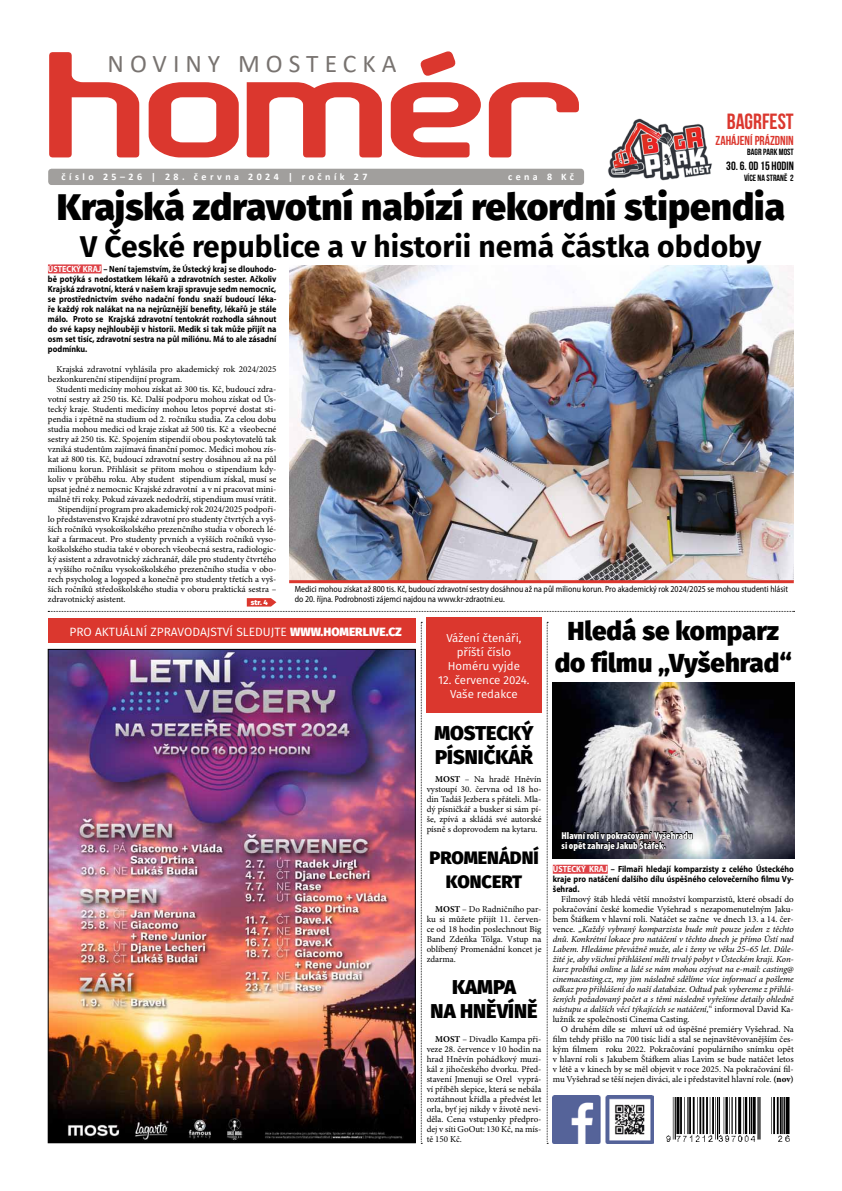
<style>
.page{position:relative;width:842px;height:1191px;background:#fff}
.page>*{position:absolute;margin:0;border:0;box-sizing:border-box;transform-origin:0 0}
.t1{font:800 37px "Fira Sans";color:#000}
.t2{font:700 30px "Fira Sans";color:#000}
.t3{font:800 26px/32px "Fira Sans";color:#000;text-align:center}
.t4{font:25.5px "Calibri";letter-spacing:.235em;color:#787370}
.t5{font:700 22px "Bebas Neue";color:#db372e}
.t6{font:800 20px/24px "Fira Sans";color:#000}
.t7{font:800 18px/24px "Fira Sans";color:#000;text-align:center}
.t8{font:700 13px "Bebas Neue";color:#db372e}
.t9{font:12px "Fira Sans";color:#fff}
.t10{font:700 12px "Bebas Neue";color:#000}
.t11{font:11.5px/14px "Fira Sans";color:#fff;text-align:center}
.t12{font:900 condensed 10px/10px "Myriad Pro";color:#fff}
.t13{font:700 10px "Calibri";letter-spacing:.345em;color:#fff}
.t14{font:9px/10px "Minion Pro";color:#000;text-align:justify}
.t15{font:italic 9px/10px "Minion Pro";letter-spacing:-.005em;color:#000;text-align:justify}
.t16{font:700 9px/10px "Myriad Pro";color:#000;text-align:justify;scale:.9 1}
.t17{font:semi-condensed 9px/10px "Myriad Pro";color:#000;scale:.95 1}
.t18{font:700 9px "Bebas Neue";color:#000}
.t19{font:800 7.5px "Fira Sans";color:#fff}
.s1{color:#fff}
.s2{font-weight:800}
.s3{font-weight:700}
.s4{font-style:normal}
</style>
<div class="page">
<div style="left:48px;top:169px;width:536px;height:16px;background:#a19f9d;border-radius:3px"></div>
<svg style="left:49px;top:51px;width:530px;height:106px"></svg>
<img style="left:666px;top:1097px;width:124px;height:45px">
<div style="left:48px;top:618px;width:367px;height:25px;background:#db372e"></div>
<div style="left:426px;top:617px;width:115px;height:95px;background:#db372e"></div>
<svg style="left:547px;top:622px;width:1px;height:522px"></svg>
<svg style="left:421px;top:622px;width:1px;height:522px"></svg>
<img style="left:553px;top:1095px;width:100px;height:48px">
<svg style="left:48px;top:598px;width:746px;height:14px"></svg>
<img style="left:50px;top:651px;width:364px;height:490px">
<div style="left:48px;top:264px;width:54px;height:9px;background:#de4247"></div>
<img style="left:289px;top:265px;width:505px;height:315px">
<div style="left:553px;top:864px;width:55px;height:9px;background:#de4247"></div>
<img style="left:553px;top:682px;width:241px;height:176px">
<img style="left:608px;top:118px;width:104px;height:63px">
<div style="left:289px;top:581px;width:505px;height:24px;background:#fff"></div>
<hr style="left:289px;top:580px;width:505px;height:3px;background:#db372e">
<svg style="left:560px;top:824px;width:133px;height:35px;background:#43424a"></svg>
<h3 class="t4" style="left:108px;top:45px;width:290px">NOVINY MOSTECKA</h3>
<p class="t13" style="left:62px;top:170px;width:307px">číslo 25–26 | 28. června 2024 | ročník 27</p>
<p class="t13" style="left:508px;top:170px;width:68px">cena 8 Kč</p>
<h3 class="t5" style="left:727px;top:109px;width:69px">BAGRFEST</h3>
<h3 class="t8" style="left:716px;top:133px;width:80px">ZAHÁJENÍ PRÁZDNIN</h3>
<p class="t18" style="left:747px;top:147px;width:48px">BAGR PARK MOST</p>
<h3 class="t10" style="left:726px;top:159px;width:69px">30. 6. OD 15 HODIN</h3>
<p class="t18" style="left:744px;top:173px;width:51px">VÍCE NA STRANĚ 2</p>
<h1 class="t1" style="left:57px;top:173px;width:730px">Krajská zdravotní nabízí rekordní stipendia</h1>
<h2 class="t2" style="left:80px;top:221px;width:683px">V České republice a v historii nemá částka obdoby</h2>
<p class="t16" style="left:48px;top:264px;width:255px"><span class="s1">ÚSTECKÝ KRAJ</span> – Není tajemstvím, že Ústecký kraj se dlouhodo&shy;bě potýká s nedostatkem lékařů a zdravotních sester. Ačkoliv Krajská zdravotní, která v našem kraji spravuje sedm nemocnic, se prostřednictvím svého nadační fondu snaží budoucí léka&shy;ře každý rok nalákat na na nejrůznější benefity, lékařů je stále málo. Proto se Krajská zdravotní tentokrát rozhodla sáhnout do své kapsy nejhlouběji v historii. Medik si tak může přijít na osm set tisíc, zdravotní sestra na půl miliónu. Má to ale zásadní podmínku.</p>
<p class="t14" style="left:48px;top:364px;width:230px;text-indent:9px">Krajská zdravotní vyhlásila pro akademický rok 2024/2025 bezkonkurenční stipendijní program.</p>
<p class="t14" style="left:56px;top:384px;width:221px">Studenti medicíny mohou získat až 300 tis. Kč, budoucí zdra-</p>
<p class="t14" style="left:48px;top:394px;width:230px">votní sestry až 250 tis. Kč. Další podporu mohou získat od Ús-</p>
<p class="t14" style="left:48px;top:404px;width:230px">tecký kraje. Studenti medicíny mohou letos poprvé dostat sti-</p>
<p class="t14" style="left:48px;top:414px;width:230px">pendia i zpětně na studium od 2. ročníku studia. Za celou dobu</p>
<p class="t14" style="left:48px;top:424px;width:230px">studia mohou medici od kraje získat až 500 tis. Kč a všeobecné</p>
<p class="t14" style="left:48px;top:434px;width:230px">sestry až 250 tis. Kč. Spojením stipendií obou poskytovatelů tak</p>
<p class="t14" style="left:48px;top:444px;width:230px">vzniká studentům zajímavá finanční pomoc. Medici mohou zís-</p>
<p class="t14" style="left:48px;top:454px;width:230px">kat až 800 tis. Kč, budoucí zdravotní sestry dosáhnou až na půl</p>
<p class="t14" style="left:48px;top:464px;width:230px">milionu korun. Přihlásit se přitom mohou o stipendium kdy-</p>
<p class="t14" style="left:48px;top:474px;width:230px">koliv v průběhu roku. Aby student stipendium získal, musí se</p>
<p class="t14" style="left:48px;top:484px;width:230px">upsat jedné z nemocnic Krajské zdravotní a v ní pracovat mini-</p>
<p class="t14" style="left:48px;top:494px;width:230px">málně tři roky. Pokud závazek nedodrží, stipendium musí vrátit.</p>
<p class="t14" style="left:58px;top:504px;width:220px">Stipendijní program pro akademický rok 2024/2025 podpoři-</p>
<p class="t14" style="left:48px;top:514px;width:230px">lo představenstvo Krajské zdravotní pro studenty čtvrtých a vyš-</p>
<p class="t14" style="left:48px;top:524px;width:230px">ších ročníků vysokoškolského prezenčního studia v oborech lé-</p>
<p class="t14" style="left:48px;top:534px;width:230px">kař a farmaceut. Pro studenty prvních a vyšších ročníků vyso-</p>
<p class="t14" style="left:48px;top:544px;width:230px">koškolského studia také v oborech všeobecná sestra, radiologic-</p>
<p class="t14" style="left:48px;top:554px;width:230px">ký asistent a zdravotnický záchranář, dále pro studenty čtvrtého</p>
<p class="t14" style="left:48px;top:564px;width:230px">a vyššího ročníku vysokoškolského prezenčního studia v obo-</p>
<p class="t14" style="left:48px;top:574px;width:230px">rech psycholog a logoped a konečně pro studenty třetích a vyš-</p>
<p class="t14" style="left:48px;top:584px;width:230px">ších ročníků středoškolského studia v oboru praktická sestra –</p>
<p class="t14" style="left:48px;top:594px;width:79px">zdravotnický asistent.</p>
<p class="t17" style="left:295px;top:584px;width:521px">Medici mohou získat až 800 tis. Kč, budoucí zdravotní sestry dosáhnou až na půl milionu korun. Pro akademický rok 2024/2025 se mohou studenti hlásit do 20. října. Podrobnosti zájemci najdou na www.kr-zdraotni.eu.</p>
<p class="t19" style="left:251px;top:595px;width:19px">str. 4</p>
<h3 class="t9" style="left:70px;top:623px;width:334px">PRO AKTUÁLNÍ ZPRAVODAJSTVÍ SLEDUJTE <span class="s2">WWW.HOMERLIVE.CZ</span></h3>
<p class="t11" style="left:446px;top:630px;width:77px">Vážení čtenáři, příští číslo<br>Homéru vyjde</p>
<p class="t11" style="left:438px;top:672px;width:93px">12. července 2024.<br>Vaše redakce</p>
<h3 class="t6" style="left:434px;top:719px;width:101px">MOSTECKÝ<br>PÍSNIČKÁŘ</h3>
<p class="t14" style="left:427px;top:774px;width:116px;text-indent:9px"><span class="s3">MOST</span> – Na hradě Hněvín vystoupí 30. června od 18 ho&shy;din Tadáš Jezbera s přáteli. Mla&shy;dý písničkář a busker si sám pí&shy;še, zpívá a skládá své autorské písně s doprovodem na kytaru.</p>
<h3 class="t7" style="left:429px;top:844px;width:111px">PROMENÁDNÍ<br>KONCERT</h3>
<p class="t14" style="left:427px;top:904px;width:116px;text-indent:9px"><span class="s3">MOST</span> – Do Radničního par&shy;ku si můžete přijít 11. červen&shy;ce od 18 hodin poslechnout Big Band Zdeňka Tölga. Vstup na oblíbený Promenádní koncet je zdarma.</p>
<h3 class="t6" style="left:431px;top:973px;width:108px;text-align:center">KAMPA<br>NA HNĚVÍNĚ</h3>
<p class="t14" style="left:427px;top:1034px;width:116px;text-indent:9px"><span class="s3">MOST</span> – Divadlo Kampa při&shy;veze 28. července v 10 hodin na hrad Hněvín pohádkový muzi&shy;kál z jihočeského dvorku. Před&shy;stavení Jmenuji se Orel vyprá&shy;ví příběh slepice, která se nebála roztáhnout křídla a předvést let orla, byť jej nikdy v životě nevi&shy;děla. Cena vstupenky předpro&shy;dej v síti GoOut: 130 Kč, na mís&shy;tě 150 Kč.</p>
<h3 class="t3" style="left:555px;top:612px;width:239px">Hledá se komparz do filmu „Vyšehrad“</h3>
<p class="t12" style="left:562px;top:830px;width:132px">Hlavní roli v pokračování Vyšehradu si opět zahraje Jakub Štáfek.</p>
<p class="t16" style="left:553px;top:864px;width:269px"><span class="s1">ÚSTECKÝ KRAJ</span> – Filmaři hledají komparzisty z celého Ústeckého kraje pro natáčení dalšího dílu úspěšného celovečerního filmu Vy&shy;šehrad.</p>
<p class="t15" style="left:553px;top:894px;width:242px;text-indent:9px"><span class="s4">Filmový štáb hledá větší množství komparzistů, které obsadí do pokračování české komedie Vyšehrad s nezapomenutelným Jaku&shy;bem Štáfkem v hlavní roli. Natáčet se začne ve dnech 13. a 14. čer&shy;vence. „</span>Každý vybraný komparzista bude mít pouze jeden z těchto dnů. Konkrétní lokace pro natáčení v těchto dnech je přímo Ústí nad Labem. Hledáme převážně muže, ale i ženy ve věku 25–65 let. Důle&shy;žité je, aby všichni přihlášení měli trvalý pobyt v Ústeckém kraji. Kon&shy;kurz probíhá online a lidé se nám mohou ozývat na e-mail: casting@ cinemacasting.cz, my jim následně sdělíme více informací a pošleme odkaz pro přihlášení do naší databáze. Odtud pak vybereme z přihlá&shy;šených požadovaný počet a s těmi následně vyřešíme detaily ohledně nástupu a dalších věcí týkajících se natáčení,<span class="s4">“ informoval David Ka&shy;lužník ze společnosti Cinema Casting.</span></p>
<p class="t14" style="left:553px;top:1024px;width:242px;text-indent:9px">O druhém díle se mluví už od úspěšné premiéry Vyšehrad. Na film tehdy přišlo na 700 tisíc lidí a stal se nejnavštěvovanějším čes&shy;kým filmem roku 2022. Pokračování populárního snímku opět v hlavní roli s Jakubem Štáfkem alias Lavim se bude natáčet letos v létě a v kinech by se měl objevit v roce 2025. Na pokračování fil&shy;mu Vyšehrad se těší nejen diváci, ale i představitel hlavní role. <span class="s3">(nov)</span></p>
</div>
